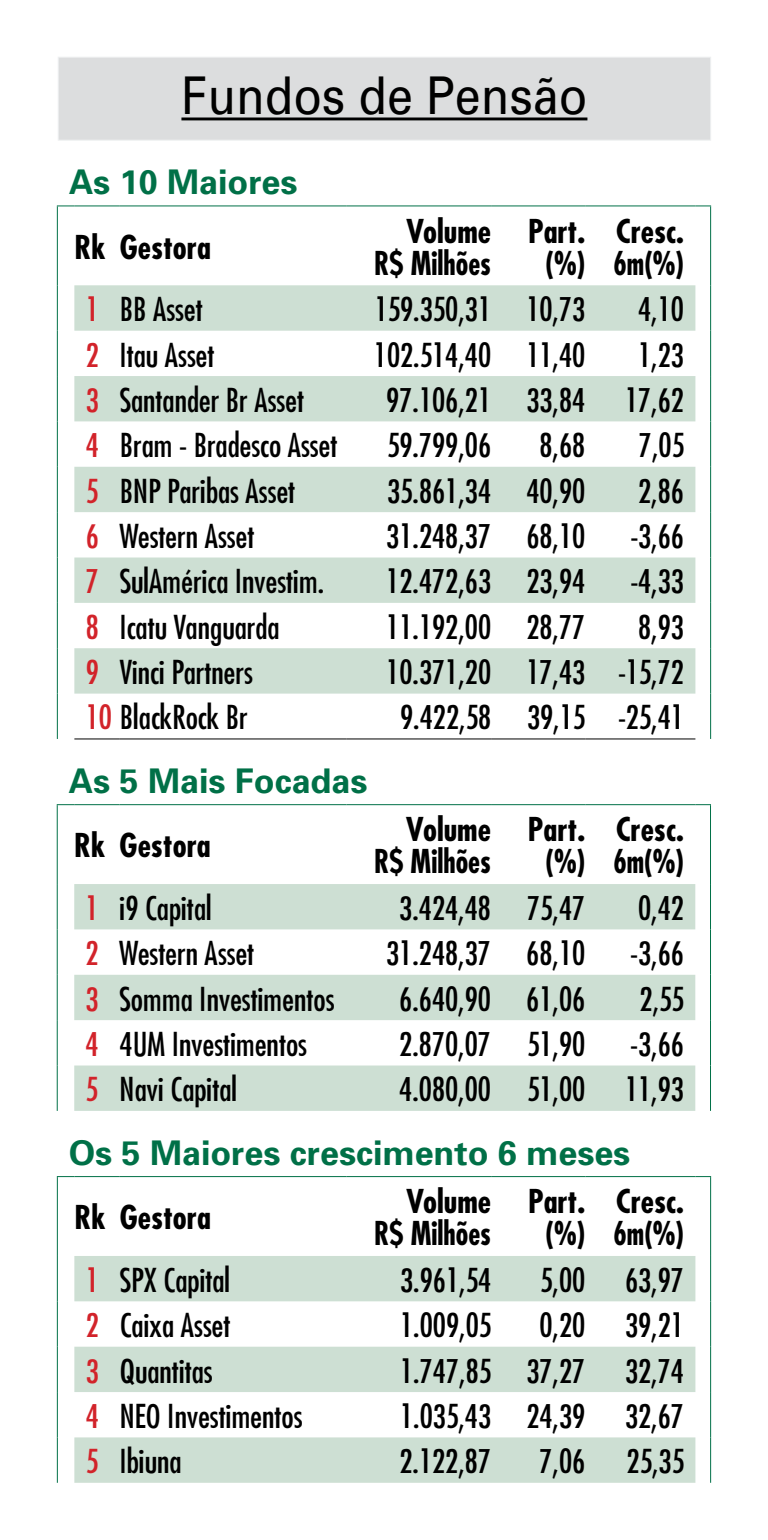
<style>
.page{position:relative;width:768px;height:1540px;background:#fff}
.page>*{position:absolute;margin:0;border:0;box-sizing:border-box;transform-origin:0 0}
.t1{font:52px "Univers";color:#000;scale:.9 1}
.t2{font:700 34px "Univers";color:#007047}
.t3{font:condensed 32px "Futura";color:#000}
.t4{font:700 condensed 32px/32px "Futura";color:#000;text-align:right}
.s1{color:#d2232a}
</style>
<div class="page">
<svg style="left:74px;top:285px;width:621px;height:408px;fill:#cddfd3"></svg>
<hr style="left:57px;top:206px;width:1px;height:79px;background:#007047">
<hr style="left:709px;top:206px;width:2px;height:79px;background:#007047">
<hr style="left:57px;top:285px;width:1px;height:46px;background:#007047">
<hr style="left:709px;top:285px;width:2px;height:46px;background:#007047">
<hr style="left:57px;top:331px;width:1px;height:45px;background:#007047">
<hr style="left:709px;top:331px;width:2px;height:45px;background:#007047">
<hr style="left:57px;top:376px;width:1px;height:45px;background:#007047">
<hr style="left:709px;top:376px;width:2px;height:45px;background:#007047">
<hr style="left:57px;top:421px;width:1px;height:46px;background:#007047">
<hr style="left:709px;top:421px;width:2px;height:46px;background:#007047">
<hr style="left:57px;top:467px;width:1px;height:45px;background:#007047">
<hr style="left:709px;top:467px;width:2px;height:45px;background:#007047">
<hr style="left:57px;top:512px;width:1px;height:45px;background:#007047">
<hr style="left:709px;top:512px;width:2px;height:45px;background:#007047">
<hr style="left:57px;top:557px;width:1px;height:46px;background:#007047">
<hr style="left:709px;top:557px;width:2px;height:46px;background:#007047">
<hr style="left:57px;top:603px;width:1px;height:45px;background:#007047">
<hr style="left:709px;top:603px;width:2px;height:45px;background:#007047">
<hr style="left:57px;top:648px;width:1px;height:45px;background:#007047">
<hr style="left:709px;top:648px;width:2px;height:45px;background:#007047">
<hr style="left:57px;top:693px;width:1px;height:46px;background:#007047">
<hr style="left:709px;top:693px;width:2px;height:46px;background:#007047">
<svg style="left:57px;top:205px;width:17px;height:2px"></svg>
<hr style="left:74px;top:205px;width:46px;height:2px;background:#007047">
<hr style="left:120px;top:205px;width:226px;height:2px;background:#007047">
<hr style="left:346px;top:205px;width:145px;height:2px;background:#007047">
<hr style="left:491px;top:205px;width:94px;height:2px;background:#007047">
<hr style="left:585px;top:205px;width:110px;height:2px;background:#007047">
<svg style="left:695px;top:205px;width:16px;height:2px"></svg>
<hr style="left:74px;top:738px;width:46px;height:1px;background:#000">
<hr style="left:120px;top:738px;width:226px;height:1px;background:#000">
<hr style="left:346px;top:738px;width:145px;height:1px;background:#000">
<hr style="left:491px;top:738px;width:94px;height:1px;background:#000">
<hr style="left:585px;top:738px;width:110px;height:1px;background:#000">
<div style="left:58px;top:57px;width:653px;height:84px;background:#dcddde;border:1px solid #edeff0"></div>
<hr style="left:181px;top:117px;width:406px;height:3px;background:#000">
<svg style="left:74px;top:884px;width:621px;height:227px;fill:#cddfd3"></svg>
<hr style="left:57px;top:805px;width:1px;height:79px;background:#007047">
<hr style="left:709px;top:805px;width:2px;height:79px;background:#007047">
<hr style="left:57px;top:884px;width:1px;height:45px;background:#007047">
<hr style="left:709px;top:884px;width:2px;height:45px;background:#007047">
<hr style="left:57px;top:929px;width:1px;height:46px;background:#007047">
<hr style="left:709px;top:929px;width:2px;height:46px;background:#007047">
<hr style="left:57px;top:975px;width:1px;height:45px;background:#007047">
<hr style="left:709px;top:975px;width:2px;height:45px;background:#007047">
<hr style="left:57px;top:1020px;width:1px;height:45px;background:#007047">
<hr style="left:709px;top:1020px;width:2px;height:45px;background:#007047">
<hr style="left:57px;top:1065px;width:1px;height:46px;background:#007047">
<hr style="left:709px;top:1065px;width:2px;height:46px;background:#007047">
<svg style="left:57px;top:804px;width:17px;height:1px"></svg>
<hr style="left:74px;top:804px;width:46px;height:1px;background:#007047">
<hr style="left:120px;top:804px;width:226px;height:1px;background:#007047">
<hr style="left:346px;top:804px;width:145px;height:1px;background:#007047">
<hr style="left:491px;top:804px;width:94px;height:1px;background:#007047">
<hr style="left:585px;top:804px;width:110px;height:1px;background:#007047">
<svg style="left:695px;top:804px;width:15px;height:1px"></svg>
<svg style="left:74px;top:1256px;width:621px;height:226px;fill:#cddfd3"></svg>
<hr style="left:57px;top:1177px;width:1px;height:79px;background:#007047">
<hr style="left:709px;top:1177px;width:2px;height:79px;background:#007047">
<hr style="left:57px;top:1256px;width:1px;height:45px;background:#007047">
<hr style="left:709px;top:1256px;width:2px;height:45px;background:#007047">
<hr style="left:57px;top:1301px;width:1px;height:45px;background:#007047">
<hr style="left:709px;top:1301px;width:2px;height:45px;background:#007047">
<hr style="left:57px;top:1346px;width:1px;height:46px;background:#007047">
<hr style="left:709px;top:1346px;width:2px;height:46px;background:#007047">
<hr style="left:57px;top:1392px;width:1px;height:45px;background:#007047">
<hr style="left:709px;top:1392px;width:2px;height:45px;background:#007047">
<hr style="left:57px;top:1437px;width:1px;height:45px;background:#007047">
<hr style="left:709px;top:1437px;width:2px;height:45px;background:#007047">
<svg style="left:57px;top:1176px;width:17px;height:1px"></svg>
<hr style="left:74px;top:1176px;width:46px;height:1px;background:#007047">
<hr style="left:120px;top:1176px;width:226px;height:1px;background:#007047">
<hr style="left:346px;top:1176px;width:145px;height:1px;background:#007047">
<hr style="left:491px;top:1176px;width:94px;height:1px;background:#007047">
<hr style="left:585px;top:1176px;width:110px;height:1px;background:#007047">
<svg style="left:695px;top:1176px;width:16px;height:1px"></svg>
<h1 class="t1" style="left:181px;top:63px;width:452px">Fundos de Pensão</h1>
<p class="t2" style="left:69px;top:160px;width:230px">As 10 Maiores</p>
<p class="t4" style="left:74px;top:230px;width:138px">Rk Gestora</p>
<p class="t4" style="left:374px;top:214px;width:118px">Volume<br>R$ Milhões</p>
<p class="t4" style="left:528px;top:214px;width:59px;text-align:center">Part. (%)</p>
<p class="t4" style="left:613px;top:214px;width:72px;text-align:left">Cresc.<br>6m(%)</p>
<p class="t3" style="left:86px;top:289px;width:118px"><span class="s1">1</span> BB Asset</p>
<p class="t3" style="left:374px;top:289px;width:212px">159.350,31 10,73</p>
<p class="t3" style="left:638px;top:289px;width:47px">4,10</p>
<p class="t3" style="left:86px;top:334px;width:130px"><span class="s1">2</span> Itau Asset</p>
<p class="t3" style="left:374px;top:334px;width:213px">102.514,40 11,40</p>
<p class="t3" style="left:638px;top:334px;width:47px">1,23</p>
<p class="t3" style="left:86px;top:380px;width:220px"><span class="s1">3</span> Santander Br Asset</p>
<p class="t3" style="left:386px;top:380px;width:299px">97.106,21 33,84 17,62</p>
<p class="t3" style="left:86px;top:425px;width:253px"><span class="s1">4</span> Bram - Bradesco Asset</p>
<p class="t3" style="left:387px;top:425px;width:105px">59.799,06</p>
<p class="t3" style="left:539px;top:425px;width:47px">8,68</p>
<p class="t3" style="left:638px;top:425px;width:47px">7,05</p>
<p class="t3" style="left:86px;top:470px;width:211px"><span class="s1">5</span> BNP Paribas Asset</p>
<p class="t3" style="left:387px;top:470px;width:200px">35.861,34 40,90</p>
<p class="t3" style="left:638px;top:470px;width:47px">2,86</p>
<p class="t3" style="left:86px;top:516px;width:170px"><span class="s1">6</span> Western Asset</p>
<p class="t3" style="left:386px;top:516px;width:200px">31.248,37 68,10</p>
<p class="t3" style="left:630px;top:516px;width:55px">-3,66</p>
<p class="t3" style="left:86px;top:561px;width:240px"><span class="s1">7</span> SulAmérica Investim.</p>
<p class="t3" style="left:386px;top:561px;width:200px">12.472,63 23,94</p>
<p class="t3" style="left:630px;top:561px;width:55px">-4,33</p>
<p class="t3" style="left:86px;top:606px;width:195px"><span class="s1">8</span> Icatu Vanguarda</p>
<p class="t3" style="left:386px;top:606px;width:200px">11.192,00 28,77</p>
<p class="t3" style="left:638px;top:606px;width:47px">8,93</p>
<p class="t3" style="left:86px;top:652px;width:169px"><span class="s1">9</span> Vinci Partners</p>
<p class="t3" style="left:386px;top:652px;width:299px">10.371,20 17,43 -15,72</p>
<p class="t3" style="left:86px;top:697px;width:164px"><span class="s1">10</span> BlackRock Br</p>
<p class="t3" style="left:400px;top:697px;width:285px">9.422,58 39,15 -25,41</p>
<p class="t2" style="left:69px;top:759px;width:300px">As 5 Mais Focadas</p>
<p class="t4" style="left:74px;top:829px;width:138px">Rk Gestora</p>
<p class="t4" style="left:374px;top:813px;width:118px">Volume<br>R$ Milhões</p>
<p class="t4" style="left:528px;top:813px;width:59px;text-align:center">Part. (%)</p>
<p class="t4" style="left:613px;top:813px;width:72px;text-align:left">Cresc.<br>6m(%)</p>
<p class="t3" style="left:86px;top:888px;width:128px"><span class="s1">1</span> i9 Capital</p>
<p class="t3" style="left:399px;top:888px;width:187px">3.424,48 75,47</p>
<p class="t3" style="left:638px;top:888px;width:47px">0,42</p>
<p class="t3" style="left:86px;top:933px;width:170px"><span class="s1">2</span> Western Asset</p>
<p class="t3" style="left:386px;top:933px;width:200px">31.248,37 68,10</p>
<p class="t3" style="left:630px;top:933px;width:55px">-3,66</p>
<p class="t3" style="left:86px;top:978px;width:250px"><span class="s1">3</span> Somma Investimentos</p>
<p class="t3" style="left:399px;top:978px;width:187px">6.640,90 61,06</p>
<p class="t3" style="left:639px;top:978px;width:46px">2,55</p>
<p class="t3" style="left:86px;top:1024px;width:223px"><span class="s1">4</span> 4UM Investimentos</p>
<p class="t3" style="left:399px;top:1024px;width:187px">2.870,07 51,90</p>
<p class="t3" style="left:630px;top:1024px;width:55px">-3,66</p>
<p class="t3" style="left:86px;top:1069px;width:153px"><span class="s1">5</span> Navi Capital</p>
<p class="t3" style="left:399px;top:1069px;width:286px">4.080,00 51,00 11,93</p>
<p class="t2" style="left:69px;top:1131px;width:563px">Os 5 Maiores crescimento 6 meses</p>
<p class="t4" style="left:74px;top:1201px;width:138px">Rk Gestora</p>
<p class="t4" style="left:374px;top:1185px;width:118px">Volume<br>R$ Milhões</p>
<p class="t4" style="left:528px;top:1185px;width:59px;text-align:center">Part. (%)</p>
<p class="t4" style="left:613px;top:1185px;width:72px;text-align:left">Cresc.<br>6m(%)</p>
<p class="t3" style="left:86px;top:1259px;width:146px"><span class="s1">1</span> SPX Capital</p>
<p class="t3" style="left:400px;top:1259px;width:92px">3.961,54</p>
<p class="t3" style="left:540px;top:1259px;width:145px">5,00 63,97</p>
<p class="t3" style="left:86px;top:1305px;width:146px"><span class="s1">2</span> Caixa Asset</p>
<p class="t3" style="left:400px;top:1305px;width:92px">1.009,05</p>
<p class="t3" style="left:539px;top:1305px;width:146px">0,20 39,21</p>
<p class="t3" style="left:86px;top:1350px;width:128px"><span class="s1">3</span> Quantitas</p>
<p class="t3" style="left:400px;top:1350px;width:285px">1.747,85 37,27 32,74</p>
<p class="t3" style="left:86px;top:1395px;width:218px"><span class="s1">4</span> NEO Investimentos</p>
<p class="t3" style="left:400px;top:1395px;width:285px">1.035,43 24,39 32,67</p>
<p class="t3" style="left:86px;top:1441px;width:97px"><span class="s1">5</span> Ibiuna</p>
<p class="t3" style="left:399px;top:1441px;width:93px">2.122,87</p>
<p class="t3" style="left:539px;top:1441px;width:47px">7,06</p>
<p class="t3" style="left:626px;top:1441px;width:59px">25,35</p>
</div>
